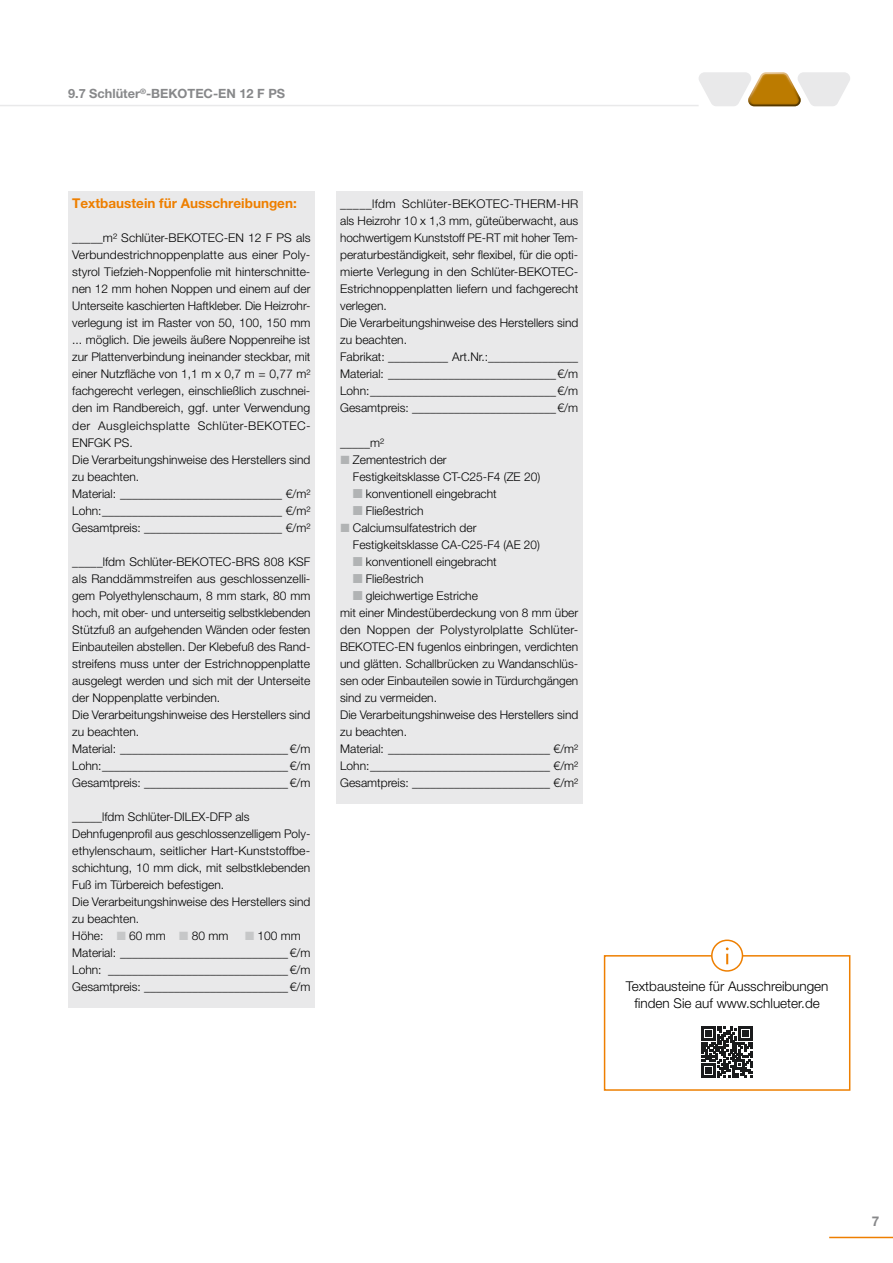
<style>
.page{position:relative;width:893px;height:1263px;background:#fff}
.page>*{position:absolute;margin:0;border:0;box-sizing:border-box;transform-origin:0 0}
.Fließtext{font:300 13.5px "Helvetica Neue LT Pro";color:#000}
.Textbaustein_1__Zeile{font:700 13.5px "Helvetica Neue LT Pro";color:#ee7f00}
.t1{font:700 13.5px "Helvetica Neue LT Pro";color:#87888a}
.t2{font:700 12.75px "Helvetica Neue LT Pro";color:#87888a}
.Textbaustein_1__Zeile-2{font:300 12px/17px "Helvetica Neue LT Pro";color:#000}
.Textbaustein{font:300 12px "Helvetica Neue LT Pro";color:#000}
.s1{font-family:"European Pi Three";font-weight:400;color:#b1b3b4}
</style>
<div class="page">
<hr style="left:0;top:105px;width:699px;height:1px;background:#e9e9ea">
<svg style="left:699px;top:72px;width:151px;height:34px"></svg>
<hr style="left:829px;top:1237px;width:64px;height:1px;background:#ee7f00">
<div style="left:336px;top:191px;width:247px;height:613px;background:#e9e9ea"></div>
<div style="left:68px;top:191px;width:247px;height:817px;background:#e9e9ea"></div>
<div style="left:604px;top:955px;width:246px;height:136px;background:#fff;border:2px solid #ee7f00"></div>
<div style="left:712px;top:940px;width:30px;height:31px;background:#fff;border-radius:50%"></div>
<div style="left:711px;top:939px;width:32px;height:33px;border:2px solid #ee7f00;border-radius:50%"></div>
<svg style="left:726px;top:947px;width:3px;height:17px"></svg>
<svg style="left:701px;top:1026px;width:52px;height:52px"></svg>
<p class="t2" style="left:68px;top:86px;width:219px">9.7 Schlüter<sup>®</sup>-BEKOTEC-EN 12 F PS</p>
<p class="Textbaustein_1__Zeile" style="left:72px;top:195px;width:226px">Textbaustein für Ausschreibungen:</p>
<p class="Textbaustein_1__Zeile-2" style="left:72px;top:229px;width:240px;text-align:justify">_____m² Schlüter-BEKOTEC-EN 12 F PS als Verbundestrichnoppenplatte aus einer Poly&shy;styrol Tiefzieh-Noppenfolie mit hinterschnitte&shy;nen 12 mm hohen Noppen und einem auf der Unterseite kaschierten Haftkleber. Die Heizrohr&shy;verlegung ist im Raster von 50, 100, 150 mm ... möglich. Die jeweils äußere Noppenreihe ist zur Plattenverbindung ineinander steckbar, mit einer Nutzfläche von 1,1 m x 0,7 m = 0,77 m² fachgerecht verlegen, einschließlich zuschnei&shy;den im Randbereich, ggf. unter Verwendung der Ausgleichsplatte Schlüter-BEKOTEC-ENFGK PS.</p>
<p class="Textbaustein_1__Zeile-2" style="left:72px;top:450px;width:240px">Die Verarbeitungshinweise des Herstellers sind zu beachten.</p>
<p class="Textbaustein" style="left:72px;top:486px;width:240px">Material: ___________________________ €/m²</p>
<p class="Textbaustein" style="left:72px;top:503px;width:240px">Lohn:______________________________ €/m²</p>
<p class="Textbaustein" style="left:72px;top:520px;width:240px">Gesamtpreis: _______________________ €/m²</p>
<p class="Textbaustein_1__Zeile-2" style="left:72px;top:553px;width:240px;text-align:justify">_____lfdm Schlüter-BEKOTEC-BRS 808 KSF als Randdämmstreifen aus geschlossenzelli&shy;gem Polyethylenschaum, 8 mm stark, 80 mm hoch, mit ober- und unterseitig selbstklebenden Stützfuß an aufgehenden Wänden oder festen Einbauteilen abstellen. Der Klebefuß des Rand&shy;streifens muss unter der Estrichnoppenplatte ausgelegt werden und sich mit der Unterseite der Noppenplatte verbinden.</p>
<p class="Textbaustein_1__Zeile-2" style="left:72px;top:706px;width:240px">Die Verarbeitungshinweise des Herstellers sind zu beachten.</p>
<p class="Textbaustein" style="left:72px;top:741px;width:240px">Material: ____________________________€/m</p>
<p class="Textbaustein" style="left:72px;top:758px;width:240px">Lohn:_______________________________€/m</p>
<p class="Textbaustein" style="left:72px;top:775px;width:240px">Gesamtpreis: ________________________€/m</p>
<p class="Textbaustein_1__Zeile-2" style="left:72px;top:808px;width:179px">_____lfdm Schlüter-DILEX-DFP als</p>
<p class="Textbaustein_1__Zeile-2" style="left:72px;top:825px;width:240px;text-align:justify">Dehnfugenprofil aus geschlossenzelligem Poly&shy;ethylenschaum, seitlicher Hart-Kunststoffbe&shy;schichtung, 10 mm dick, mit selbstklebenden Fuß im Türbereich befestigen.</p>
<p class="Textbaustein_1__Zeile-2" style="left:72px;top:893px;width:240px">Die Verarbeitungshinweise des Herstellers sind zu beachten.</p>
<p class="Textbaustein_1__Zeile-2" style="left:72px;top:927px;width:33px">Höhe:</p>
<p class="Textbaustein_1__Zeile-2" style="left:129px;top:927px;width:38px">60 mm</p>
<p class="Textbaustein_1__Zeile-2" style="left:192px;top:927px;width:38px">80 mm</p>
<p class="Textbaustein_1__Zeile-2" style="left:258px;top:927px;width:45px">100 mm</p>
<p class="Textbaustein" style="left:72px;top:945px;width:240px">Material: ____________________________€/m</p>
<p class="Textbaustein" style="left:72px;top:962px;width:240px">Lohn: ______________________________€/m</p>
<p class="Textbaustein" style="left:72px;top:979px;width:240px">Gesamtpreis: ________________________€/m</p>
<p class="Fließtext" style="left:626px;top:978px;width:204px">Textbausteine für Ausschreibungen</p>
<p class="Fließtext" style="left:634px;top:995px;width:187px">finden Sie auf www.schlueter.de</p>
<p class="Textbaustein_1__Zeile-2" style="left:340px;top:195px;width:240px;text-align:justify">_____lfdm Schlüter-BEKOTEC-THERM-HR als Heizrohr 10 x 1,3 mm, güteüberwacht, aus hochwertigem Kunststoff PE-RT mit hoher Tem&shy;peraturbeständigkeit, sehr flexibel, für die opti&shy;mierte Verlegung in den Schlüter-BEKOTEC-Estrichnoppenplatten liefern und fachgerecht verlegen.</p>
<p class="Textbaustein_1__Zeile-2" style="left:340px;top:314px;width:240px">Die Verarbeitungshinweise des Herstellers sind zu beachten.</p>
<p class="Textbaustein" style="left:340px;top:350px;width:240px">Fabrikat: __________ Art.Nr.:_______________</p>
<p class="Textbaustein" style="left:340px;top:367px;width:240px">Material: ____________________________€/m</p>
<p class="Textbaustein" style="left:340px;top:384px;width:240px">Lohn:_______________________________€/m</p>
<p class="Textbaustein" style="left:340px;top:401px;width:240px">Gesamtpreis: ________________________€/m</p>
<p class="Textbaustein_1__Zeile-2" style="left:340px;top:433px;width:45px">_____m²</p>
<p class="Textbaustein_1__Zeile-2" style="left:353px;top:450px;width:189px">Zementestrich der<br>Festigkeitsklasse CT-C25-F4 (ZE 20)</p>
<p class="Textbaustein_1__Zeile-2" style="left:353px;top:484px;width:145px"><span class="s1">!</span> konventionell eingebracht</p>
<p class="Textbaustein_1__Zeile-2" style="left:353px;top:501px;width:72px"><span class="s1">!</span> Fließestrich</p>
<p class="Textbaustein_1__Zeile-2" style="left:353px;top:519px;width:188px">Calciumsulfatestrich der<br>Festigkeitsklasse CA-C25-F4 (AE 20)</p>
<p class="Textbaustein_1__Zeile-2" style="left:353px;top:553px;width:145px"><span class="s1">!</span> konventionell eingebracht</p>
<p class="Textbaustein_1__Zeile-2" style="left:353px;top:570px;width:72px"><span class="s1">!</span> Fließestrich</p>
<p class="Textbaustein_1__Zeile-2" style="left:353px;top:587px;width:127px"><span class="s1">!</span> gleichwertige Estriche</p>
<p class="Textbaustein_1__Zeile-2" style="left:340px;top:604px;width:240px">mit einer Mindestüberdeckung von 8 mm über den Noppen der Polystyrolplatte Schlüter-BEKOTEC-EN fugenlos einbringen, verdichten und glätten. Schallbrücken zu Wandanschlüs&shy;sen oder Einbauteilen sowie in Türdurchgängen sind zu vermeiden.</p>
<p class="Textbaustein_1__Zeile-2" style="left:340px;top:706px;width:240px">Die Verarbeitungshinweise des Herstellers sind zu beachten.</p>
<p class="Textbaustein" style="left:340px;top:741px;width:240px">Material: ___________________________ €/m²</p>
<p class="Textbaustein" style="left:340px;top:758px;width:240px">Lohn:______________________________ €/m²</p>
<p class="Textbaustein" style="left:340px;top:775px;width:240px">Gesamtpreis: _______________________ €/m²</p>
<p class="t1" style="left:872px;top:1213px;width:9px">7</p>
</div>
